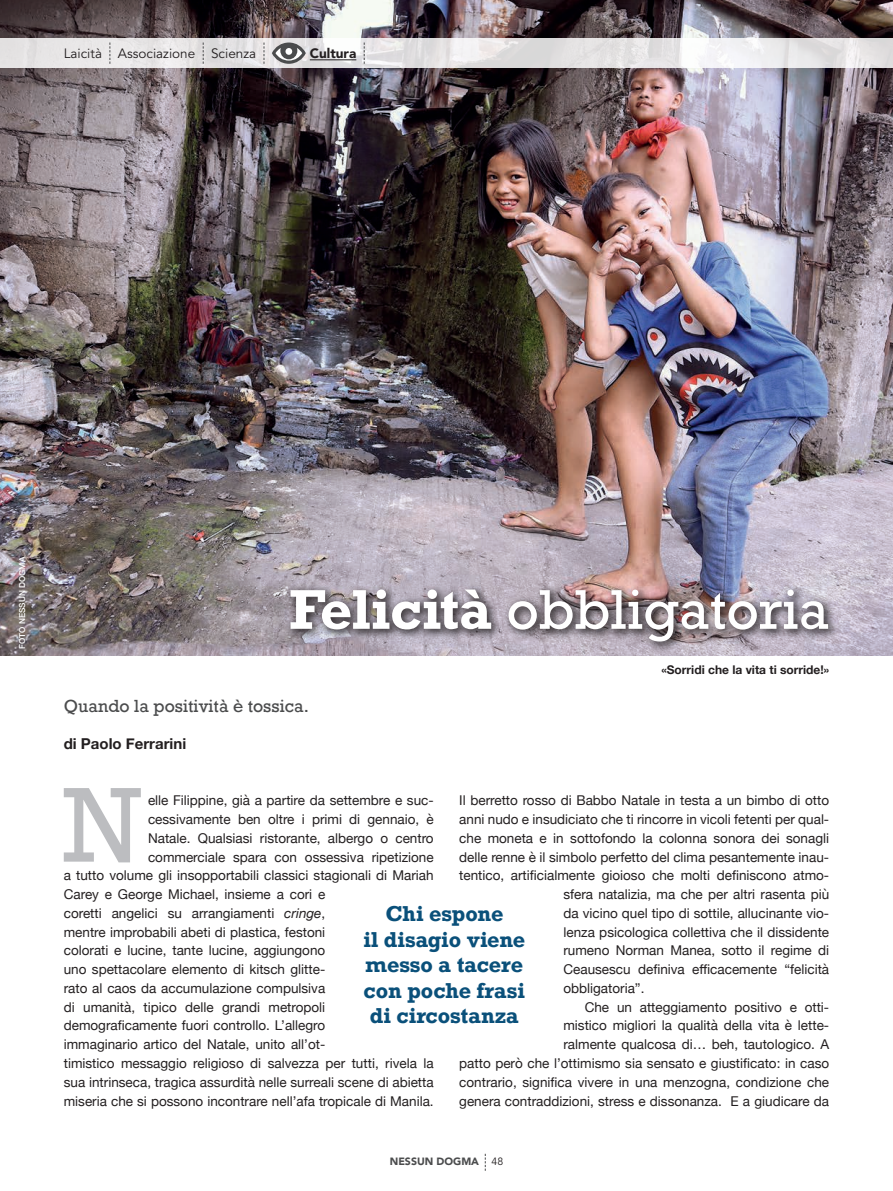
<style>
.page{position:relative;width:893px;height:1191px;background:#fff}
.page>*{position:absolute;margin:0;border:0;box-sizing:border-box;transform-origin:0 0}
.t1{font:99.9px "Rockwell";color:#bcbdc0}
.t2{font:52.5px "Rockwell";color:#fff}
.t3{font:700 20.25px/25.5px "Rockwell";color:#0a507a}
.Sommarietto{font:16.5px "Rockwell";color:#4b4c4d}
.Testi{font:700 15px "Helvetica Neue";color:#231f20}
.Testi-2{font:13.5px/18.8px "Helvetica Neue";color:#231f20;text-align:right}
.t4{font:13.5px "Avenir LT Std";color:#231f20}
.t5{font:900 13.5px "Avenir LT Std";color:#231f20}
.Didascalia{font:700 12px "Helvetica Neue";color:#231f20}
.t6{font:900 10.5px "Avenir LT Std";color:#4b4c4d}
.Crediti{font:500 8.25px "Helvetica Neue";color:#fff}
.s1{font-weight:700}
.s2{font-style:italic}
.s3{font-weight:400;color:#231f20}
</style>
<div class="page">
<svg style="left:485px;top:1153px;width:1px;height:17px"></svg>
<img style="left:0;top:0;width:893px;height:655px">
<div style="left:284px;top:583px;width:556px;height:70px;background:#231f20;opacity:.85"></div>
<svg style="left:0;top:38px;width:893px;height:30px;fill:#e6e5e5"></svg>
<hr style="left:310px;top:59px;width:46px;height:1px;background:#231f20">
<svg style="left:110px;top:43px;width:1px;height:21px"></svg>
<svg style="left:203px;top:43px;width:1px;height:21px"></svg>
<svg style="left:264px;top:43px;width:1px;height:21px"></svg>
<svg style="left:272px;top:43px;width:34px;height:21px"></svg>
<svg style="left:275px;top:48px;width:27px;height:13px"></svg>
<div style="left:285px;top:48px;width:7px;height:7px;background:#fff;border-radius:50%"></div>
<svg style="left:364px;top:43px;width:1px;height:21px"></svg>
<p class="t4" style="left:64px;top:46px;width:194px">Laicità Associazione Scienza</p>
<p class="t5" style="left:310px;top:46px;width:48px">Cultura</p>
<p class="Crediti" style="left:15px;top:649px;width:94px;rotate:-90deg">FOTO NESSUN DOGMA</p>
<p class="t2" style="left:289px;top:577px;width:541px"><span class="s1">Felicità</span> obbligatoria</p>
<p class="Sommarietto" style="left:64px;top:695px;width:247px">Quando la positività è tossica.</p>
<p class="Testi" style="left:64px;top:732px;width:124px">di Paolo Ferrarini</p>
<p class="Didascalia" style="left:661px;top:660px;width:169px">«Sorridi che la vita ti sorride!»</p>
<p class="t1" style="left:62px;top:763px;width:83px">N</p>
<p class="Testi-2" style="left:148px;top:792px;width:287px">elle Filippine, già a partire da settembre e suc-</p>
<p class="Testi-2" style="left:459px;top:792px;width:371px">Il berretto rosso di Babbo Natale in testa a un bimbo di otto</p>
<p class="Testi-2" style="left:459px;top:810px;width:371px">anni nudo e insudiciato che ti rincorre in vicoli fetenti per qual-</p>
<p class="Testi-2" style="left:459px;top:829px;width:371px">che moneta e in sottofondo la colonna sonora dei sonagli</p>
<p class="Testi-2" style="left:459px;top:848px;width:371px">delle renne è il simbolo perfetto del clima pesantemente inau-</p>
<p class="Testi-2" style="left:459px;top:867px;width:371px">tentico, artificialmente gioioso che molti definiscono atmo-</p>
<p class="Testi-2" style="left:563px;top:885px;width:267px">sfera natalizia, ma che per altri rasenta più</p>
<p class="Testi-2" style="left:563px;top:904px;width:267px">da vicino quel tipo di sottile, allucinante vio-</p>
<p class="Testi-2" style="left:563px;top:923px;width:267px">lenza psicologica collettiva che il dissidente</p>
<p class="Testi-2" style="left:563px;top:942px;width:267px">rumeno Norman Manea, sotto il regime di</p>
<p class="Testi-2" style="left:563px;top:960px;width:267px">Ceausescu definiva efficacemente “felicità</p>
<p class="Testi-2" style="left:563px;top:979px;width:82px">obbligatoria”.</p>
<p class="Testi-2" style="left:459px;top:998px;width:371px">Che un atteggiamento positivo e otti-<br>mistico migliori la qualità della vita è lette-<br>ralmente qualcosa di… beh, tautologico. A<br>patto però che l’ottimismo sia sensato e giustificato: in caso contrario, significa vivere in una menzogna, condizione che genera contraddizioni, stress e dissonanza. E a giudicare da</p>
<p class="Testi-2" style="left:148px;top:810px;width:287px">cessivamente ben oltre i primi di gennaio, è</p>
<p class="Testi-2" style="left:148px;top:829px;width:287px">Natale. Qualsiasi ristorante, albergo o centro</p>
<p class="Testi-2" style="left:148px;top:848px;width:287px">commerciale spara con ossessiva ripetizione</p>
<p class="Testi-2" style="left:64px;top:867px;width:371px">a tutto volume gli insopportabili classici stagionali di Mariah</p>
<p class="Testi-2" style="left:64px;top:885px;width:263px">Carey e George Michael, insieme a cori e</p>
<p class="Testi-2" style="left:64px;top:904px;width:263px">coretti angelici su arrangiamenti <span class="s2">cringe</span>,</p>
<p class="Testi-2" style="left:64px;top:923px;width:263px">mentre improbabili abeti di plastica, festoni</p>
<p class="Testi-2" style="left:64px;top:942px;width:263px">colorati e lucine, tante lucine, aggiungono</p>
<p class="Testi-2" style="left:64px;top:960px;width:263px">uno spettacolare elemento di kitsch glitte-</p>
<p class="Testi-2" style="left:64px;top:979px;width:263px">rato al caos da accumulazione compulsiva</p>
<p class="Testi-2" style="left:64px;top:998px;width:263px">di umanità, tipico delle grandi metropoli</p>
<p class="Testi-2" style="left:64px;top:1017px;width:263px">demograficamente fuori controllo. L’allegro</p>
<p class="Testi-2" style="left:64px;top:1035px;width:263px">immaginario artico del Natale, unito all’ot-</p>
<p class="Testi-2" style="left:64px;top:1054px;width:371px">timistico messaggio religioso di salvezza per tutti, rivela la</p>
<p class="Testi-2" style="left:64px;top:1073px;width:371px">sua intrinseca, tragica assurdità nelle surreali scene di abietta</p>
<p class="Testi-2" style="left:64px;top:1092px;width:371px">miseria che si possono incontrare nell’afa tropicale di Manila.</p>
<p class="t3" style="left:385px;top:901px;width:120px">Chi espone</p>
<p class="t3" style="left:363px;top:926px;width:163px">il disagio viene messo a tacere</p>
<p class="t3" style="left:364px;top:977px;width:163px">con poche frasi</p>
<p class="t3" style="left:370px;top:1003px;width:151px">di circostanza</p>
<p class="t6" style="left:390px;top:1155px;width:115px">NESSUN DOGMA <span class="s3">48</span></p>
</div>
